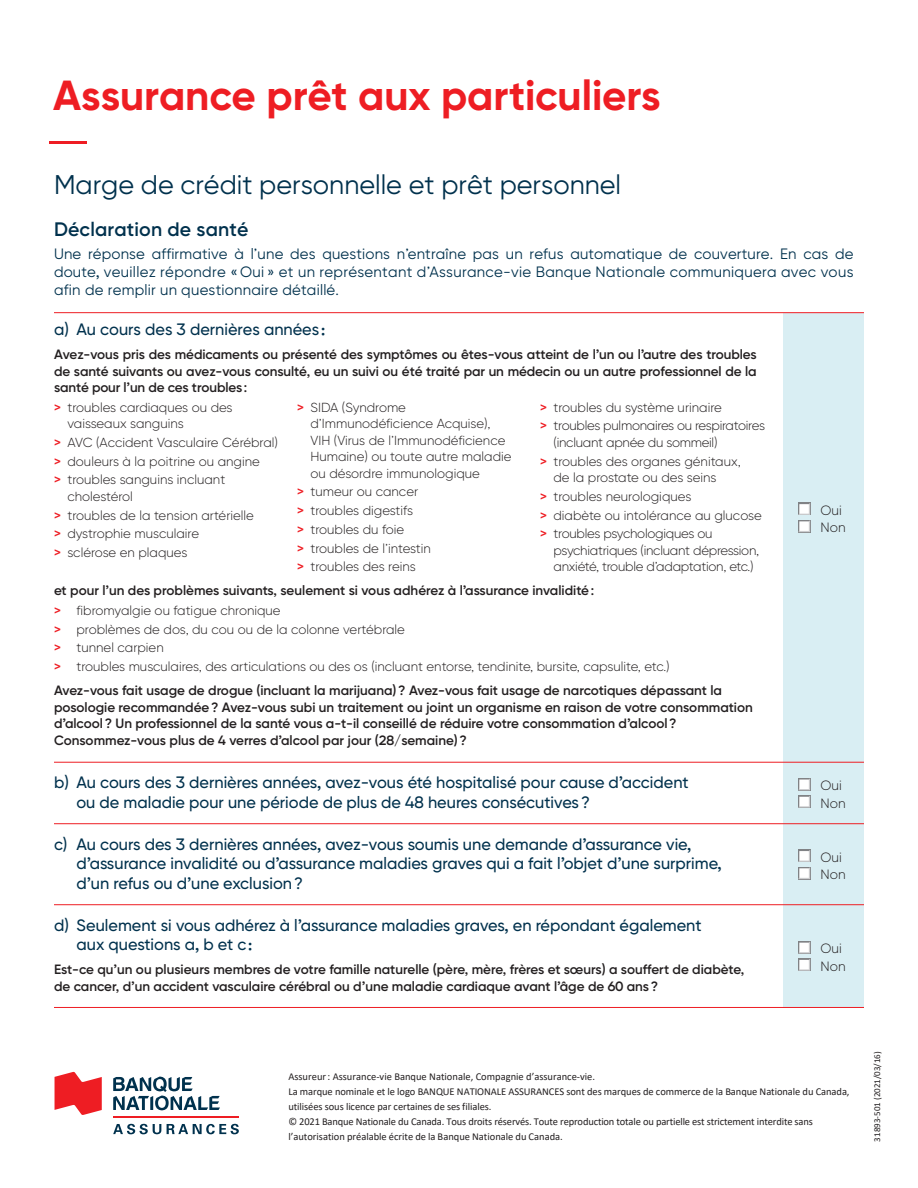
<style>
.page{position:relative;width:918px;height:1188px;background:#fff}
.page>*{position:absolute;margin:0;border:0;box-sizing:border-box;transform-origin:0 0}
.t1{font:700 42px "Gilroy BN";color:#ee1d23}
.t2{font:300 42px "Gilroy BN";color:#ee1d23;scale:1.5 1}
.t3{font:27px "Gilroy";color:#00314d}
.t4{font:600 19.5px "Gilroy BN";letter-spacing:.01em;color:#00314d}
.t5{font:500 16.5px/19.5px "Gilroy BN";color:#00314d}
.t6{font:15px/18px "Gilroy BN";letter-spacing:.015em;color:#00314d;text-align:justify}
.t7{font:600 13.5px/16.5px "Gilroy BN";color:#231f20}
.t8{font:300 13.5px/17.2px "Gilroy BN";color:#231f20}
.t9{font:300 13.2px/18.8px "Gilroy BN";color:#231f20}
.t10{font:300 13.2px/18.8px "Gilroy BN";letter-spacing:-.02em;color:#231f20}
.t11{font:10.5px/15px "Calibri";letter-spacing:-.01em;color:#231f20}
.t12{font:9px "Calibri";color:#231f20}
.s1{font-weight:600;color:#ee1d23}
</style>
<div class="page">
<div style="left:783px;top:314px;width:81px;height:694px;background:#d9eef3"></div>
<svg style="left:798px;top:778px;width:12px;height:30px"></svg>
<div style="left:799px;top:797px;width:10px;height:9px;background:#fff"></div>
<svg style="left:798px;top:850px;width:12px;height:29px"></svg>
<div style="left:799px;top:868px;width:10px;height:10px;background:#fff"></div>
<svg style="left:798px;top:941px;width:12px;height:12px"></svg>
<div style="left:799px;top:943px;width:10px;height:9px;background:#fff"></div>
<svg style="left:798px;top:959px;width:12px;height:12px"></svg>
<div style="left:799px;top:960px;width:10px;height:9px;background:#fff"></div>
<hr style="left:54px;top:762px;width:810px;height:1px;background:#ee1d23">
<hr style="left:54px;top:823px;width:810px;height:1px;background:#ee1d23">
<hr style="left:54px;top:904px;width:810px;height:1px;background:#ee1d23">
<hr style="left:54px;top:1007px;width:810px;height:1px;background:#ee1d23">
<svg style="left:798px;top:503px;width:12px;height:29px"></svg>
<div style="left:799px;top:521px;width:10px;height:10px;background:#fff"></div>
<hr style="left:54px;top:312px;width:810px;height:1px;background:#ee1d23">
<svg style="left:55px;top:1072px;width:47px;height:43px"></svg>
<svg style="left:113px;top:1077px;width:107px;height:33px"></svg>
<hr style="left:113px;top:1117px;width:126px;height:1px;background:#ee1d23">
<svg style="left:113px;top:1124px;width:48px;height:10px"></svg>
<svg style="left:167px;top:1124px;width:72px;height:10px"></svg>
<h1 class="t1" style="left:53px;top:81px;width:609px">Assurance prêt aux particuliers</h1>
<h1 class="t2" style="left:44px;top:126px;width:34px">—</h1>
<h2 class="t3" style="left:54px;top:168px;width:569px">Marge de crédit personnelle et prêt personnel</h2>
<h3 class="t4" style="left:54px;top:222px;width:196px">Déclaration de santé</h3>
<p class="t6" style="left:54px;top:246px;width:801px">Une réponse affirmative à l’une des questions n’entraîne pas un refus automatique de couverture. En cas de doute, veuillez répondre « Oui » et un représentant d’Assurance-vie Banque Nationale communiquera avec vous afin de remplir un questionnaire détaillé.</p>
<p class="t5" style="left:54px;top:322px;width:273px">a) Au cours des 3 dernières années :</p>
<p class="t7" style="left:54px;top:348px;width:704px;text-align:justify">Avez-vous pris des médicaments ou présenté des symptômes ou êtes-vous atteint de l’un ou l’autre des troubles de santé suivants ou avez-vous consulté, eu un suivi ou été traité par un médecin ou un autre professionnel de la santé pour l’un de ces troubles:</p>
<p class="t9" style="left:68px;top:400px;width:167px;line-height:16.5px;text-indent:-14px"><span class="s1">&gt;</span> troubles cardiaques ou des vaisseaux sanguins</p>
<p class="t9" style="left:54px;top:434px;width:225px"><span class="s1">&gt;</span> AVC (Accident Vasculaire Cérébral) <span class="s1">&gt;</span> douleurs à la poitrine ou angine<br><span class="s1">&gt;</span> troubles sanguins incluant</p>
<p class="t9" style="left:54px;top:488px;width:202px;text-indent:14px">cholestérol<br><span class="s1">&gt;</span> troubles de la tension artérielle <span class="s1">&gt;</span> dystrophie musculaire<br><span class="s1">&gt;</span> sclérose en plaques</p>
<p class="t9" style="left:311px;top:400px;width:203px;line-height:16.5px;text-indent:-14px"><span class="s1">&gt;</span> SIDA (Syndrome d’Immunodéficience Acquise),<br>VIH (Virus de l’Immunodéficience<br>Humaine) ou toute autre maladie ou désordre immunologique</p>
<p class="t9" style="left:297px;top:484px;width:135px"><span class="s1">&gt;</span> tumeur ou cancer<br><span class="s1">&gt;</span> troubles digestifs<br><span class="s1">&gt;</span> troubles du foie<br><span class="s1">&gt;</span> troubles de l’intestin <span class="s1">&gt;</span> troubles des reins</p>
<p class="t10" style="left:540px;top:399px;width:227px"><span class="s1">&gt;</span> troubles du système urinaire<br><span class="s1">&gt;</span> troubles pulmonaires ou respiratoires</p>
<p class="t10" style="left:540px;top:434px;width:202px;text-indent:14px">(incluant apnée du sommeil)<br><span class="s1">&gt;</span> troubles des organes génitaux,</p>
<p class="t9" style="left:540px;top:470px;width:223px;text-indent:14px">de la prostate ou des seins<br><span class="s1">&gt;</span> troubles neurologiques<br><span class="s1">&gt;</span> diabète ou intolérance au glucose <span class="s1">&gt;</span> troubles psychologiques ou</p>
<p class="t10" style="left:554px;top:543px;width:207px;line-height:16.5px">psychiatriques (incluant dépression, anxiété, trouble d’adaptation, etc.)</p>
<p class="t7" style="left:54px;top:584px;width:542px">et pour l’un des problèmes suivants, seulement si vous adhérez à l’assurance invalidité :</p>
<p class="t9" style="left:54px;top:602px;width:617px"><span class="s1">&gt;</span> fibromyalgie ou fatigue chronique<br><span class="s1">&gt;</span> problèmes de dos, du cou ou de la colonne vertébrale<br><span class="s1">&gt;</span> tunnel carpien<br><span class="s1">&gt;</span> troubles musculaires, des articulations ou des os (incluant entorse, tendinite, bursite, capsulite, etc.)</p>
<p class="t7" style="left:54px;top:684px;width:700px">Avez-vous fait usage de drogue (incluant la marijuana) ? Avez-vous fait usage de narcotiques dépassant la posologie recommandée ? Avez-vous subi un traitement ou joint un organisme en raison de votre consommation d’alcool ? Un professionnel de la santé vous a-t-il conseillé de réduire votre consommation d’alcool ?<br>Consommez-vous plus de 4 verres d’alcool par jour (28/semaine) ?</p>
<p class="t5" style="left:76px;top:774px;width:614px;text-indent:-22px">b) Au cours des 3 dernières années, avez-vous été hospitalisé pour cause d’accident ou de maladie pour une période de plus de 48 heures consécutives ?</p>
<p class="t5" style="left:77px;top:836px;width:647px;text-indent:-23px">c) Au cours des 3 dernières années, avez-vous soumis une demande d’assurance vie, d’assurance invalidité ou d’assurance maladies graves qui a fait l’objet d’une surprime, d’un refus ou d’une exclusion ?</p>
<p class="t5" style="left:77px;top:917px;width:627px;text-indent:-23px">d) Seulement si vous adhérez à l’assurance maladies graves, en répondant également aux questions a, b et c :</p>
<p class="t7" style="left:54px;top:963px;width:692px">Est-ce qu’un ou plusieurs membres de votre famille naturelle (père, mère, frères et sœurs) a souffert de diabète, de cancer, d’un accident vasculaire cérébral ou d’une maladie cardiaque avant l’âge de 60 ans ?</p>
<p class="t8" style="left:820px;top:503px;width:27px">Oui<br>Non</p>
<p class="t8" style="left:820px;top:778px;width:27px">Oui<br>Non</p>
<p class="t8" style="left:820px;top:850px;width:27px">Oui<br>Non</p>
<p class="t8" style="left:820px;top:942px;width:27px">Oui<br>Non</p>
<p class="t11" style="left:288px;top:1069px;width:563px">Assureur : Assurance-vie Banque Nationale, Compagnie d’assurance-vie.<br>La marque nominale et le logo BANQUE NATIONALE ASSURANCES sont des marques de commerce de la Banque Nationale du Canada, utilisées sous licence par certaines de ses filiales.<br>© 2021 Banque Nationale du Canada. Tous droits réservés. Toute reproduction totale ou partielle est strictement interdite sans l’autorisation préalable écrite de la Banque Nationale du Canada.</p>
<p class="t12" style="left:871px;top:1142px;width:92px;rotate:-90deg">31893-501 (2021/03/16)</p>
</div>
